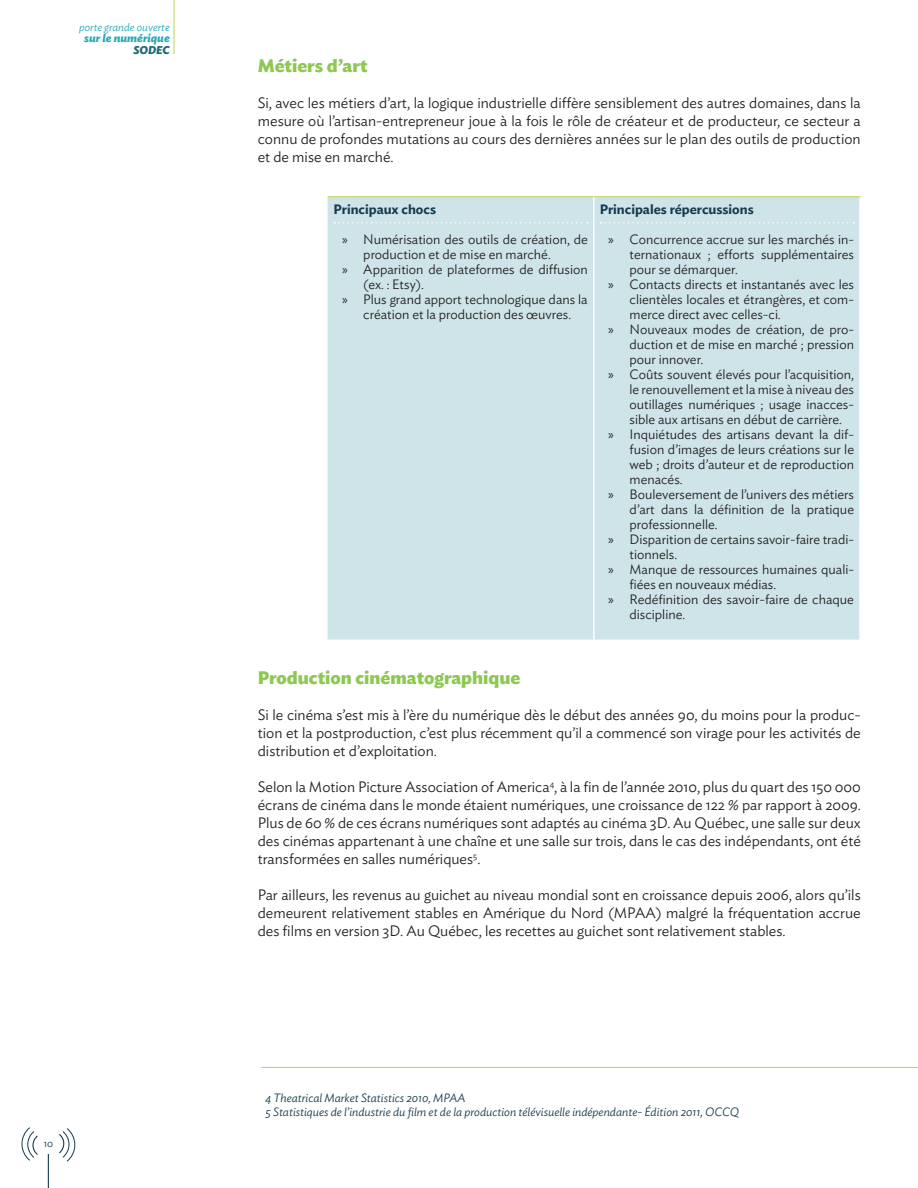
<style>
.page{position:relative;width:918px;height:1188px;background:#fff}
.page>*{position:absolute;margin:0;border:0;box-sizing:border-box;transform-origin:0 0}
.t1{font:700 18px "Ideal Sans";color:#8dc851}
.t2{font:300 15px/18px "Ideal Sans";color:#231f20;text-align:justify}
.t3{font:300 13.5px "Ideal Sans";color:#231f20}
.t4{font:600 13.5px "Ideal Sans";color:#163b4c}
.t5{font:italic 300 12px/13.5px "Ideal Sans";color:#163b4c}
.t6{font:italic 300 11.25px "Ideal Sans";color:#2aa9b6}
.t7{font:italic 700 11.25px "Ideal Sans";color:#2aa9b6}
.t8{font:italic 700 11.25px "Ideal Sans";color:#216978}
.t9{font:300 10.5px "Ideal Sans";color:#163b4c}
.s1{font-family:"Myriad Pro";font-weight:400}
</style>
<div class="page">
<hr style="left:48px;top:1154px;width:1px;height:34px;background:#163b4c">
<svg style="left:22px;top:1127px;width:16px;height:34px"></svg>
<svg style="left:59px;top:1128px;width:16px;height:34px"></svg>
<hr style="left:173px;top:0;width:2px;height:54px;background:#c3da5f">
<div style="left:328px;top:197px;width:531px;height:443px;background:#cee4e9"></div>
<hr style="left:328px;top:196px;width:266px;height:1px;background:#c3da5f">
<hr style="left:594px;top:196px;width:267px;height:1px;background:#c3da5f">
<hr style="left:593px;top:197px;width:2px;height:443px;background:#fff">
<svg style="left:334px;top:222px;width:254px;height:2px"></svg>
<svg style="left:601px;top:222px;width:253px;height:2px"></svg>
<hr style="left:261px;top:1067px;width:657px;height:1px;background:#c3da5f">
<p class="t6" style="left:79px;top:19px;width:92px">porte grande ouverte</p>
<p class="t7" style="left:84px;top:29px;width:87px">sur le numérique</p>
<p class="t8" style="left:133px;top:41px;width:38px">SODEC</p>
<p class="t9" style="left:44px;top:1135px;width:11px">10</p>
<p class="t1" style="left:258px;top:51px;width:111px">Métiers d’art</p>
<p class="t2" style="left:258px;top:92px;width:605px">Si, avec les métiers d’art, la logique industrielle diffère sensiblement des autres domaines, dans la mesure où l’artisan-entrepreneur joue à la fois le rôle de créateur et de producteur, ce secteur a connu de profondes mutations au cours des dernières années sur le plan des outils de production et de mise en marché.</p>
<p class="t4" style="left:334px;top:198px;width:104px">Principaux chocs</p>
<p class="t3" style="left:342px;top:229px;width:247px"><span class="s1">»</span> Numérisation des outils de création, de</p>
<p class="t3" style="left:363px;top:244px;width:189px">production et de mise en marché.</p>
<p class="t3" style="left:342px;top:259px;width:247px"><span class="s1">»</span> Apparition de plateformes de diffusion</p>
<p class="t3" style="left:363px;top:274px;width:62px">(ex. : Etsy).</p>
<p class="t3" style="left:342px;top:289px;width:247px"><span class="s1">»</span> Plus grand apport technologique dans la</p>
<p class="t3" style="left:363px;top:304px;width:209px">création et la production des œuvres.</p>
<p class="t4" style="left:600px;top:198px;width:155px">Principales répercussions</p>
<p class="t3" style="left:608px;top:229px;width:247px"><span class="s1">»</span> Concurrence accrue sur les marchés in-</p>
<p class="t3" style="left:630px;top:244px;width:226px">ternationaux ; efforts supplémentaires</p>
<p class="t3" style="left:630px;top:259px;width:110px">pour se démarquer.</p>
<p class="t3" style="left:608px;top:274px;width:247px"><span class="s1">»</span> Contacts directs et instantanés avec les</p>
<p class="t3" style="left:630px;top:289px;width:226px">clientèles locales et étrangères, et com-</p>
<p class="t3" style="left:630px;top:304px;width:153px">merce direct avec celles-ci.</p>
<p class="t3" style="left:608px;top:319px;width:247px"><span class="s1">»</span> Nouveaux modes de création, de pro-</p>
<p class="t3" style="left:630px;top:334px;width:226px">duction et de mise en marché ; pression</p>
<p class="t3" style="left:630px;top:349px;width:75px">pour innover.</p>
<p class="t3" style="left:608px;top:364px;width:247px"><span class="s1">»</span> Coûts souvent élevés pour l’acquisition,</p>
<p class="t3" style="left:630px;top:379px;width:226px">le renouvellement et la mise à niveau des</p>
<p class="t3" style="left:630px;top:394px;width:226px">outillages numériques ; usage inacces-</p>
<p class="t3" style="left:630px;top:409px;width:214px">sible aux artisans en début de carrière.</p>
<p class="t3" style="left:608px;top:424px;width:247px"><span class="s1">»</span> Inquiétudes des artisans devant la dif-</p>
<p class="t3" style="left:630px;top:438px;width:226px">fusion d’images de leurs créations sur le</p>
<p class="t3" style="left:630px;top:453px;width:226px">web ; droits d’auteur et de reproduction</p>
<p class="t3" style="left:630px;top:468px;width:55px">menacés.</p>
<p class="t3" style="left:608px;top:483px;width:247px"><span class="s1">»</span> Bouleversement de l’univers des métiers</p>
<p class="t3" style="left:630px;top:498px;width:226px">d’art dans la définition de la pratique</p>
<p class="t3" style="left:630px;top:513px;width:90px">professionnelle.</p>
<p class="t3" style="left:608px;top:528px;width:247px"><span class="s1">»</span> Disparition de certains savoir-faire tradi-</p>
<p class="t3" style="left:630px;top:543px;width:49px">tionnels.</p>
<p class="t3" style="left:608px;top:558px;width:247px"><span class="s1">»</span> Manque de ressources humaines quali-</p>
<p class="t3" style="left:630px;top:573px;width:148px">fiées en nouveaux médias.</p>
<p class="t3" style="left:608px;top:588px;width:247px"><span class="s1">»</span> Redéfinition des savoir-faire de chaque</p>
<p class="t3" style="left:630px;top:603px;width:57px">discipline.</p>
<p class="t1" style="left:258px;top:663px;width:264px">Production cinématographique</p>
<p class="t2" style="left:258px;top:704px;width:604px">Si le cinéma s’est mis à l’ère du numérique dès le début des années 90, du moins pour la produc&shy;tion et la postproduction, c’est plus récemment qu’il a commencé son virage pour les activités de distribution et d’exploitation.</p>
<p class="t2" style="left:258px;top:776px;width:605px">Selon la Motion Picture Association of America<sup>4</sup>, à la fin de l’année 2010, plus du quart des 150 000 écrans de cinéma dans le monde étaient numériques, une croissance de 122 % par rapport à 2009.<br>Plus de 60 % de ces écrans numériques sont adaptés au cinéma 3D. Au Québec, une salle sur deux des cinémas appartenant à une chaîne et une salle sur trois, dans le cas des indépendants, ont été transformées en salles numériques<sup>5</sup>.</p>
<p class="t2" style="left:258px;top:884px;width:604px">Par ailleurs, les revenus au guichet au niveau mondial sont en croissance depuis 2006, alors qu’ils demeurent relativement stables en Amérique du Nord (MPAA) malgré la fréquentation accrue des films en version 3D. Au Québec, les recettes au guichet sont relativement stables.</p>
<p class="t5" style="left:265px;top:1090px;width:475px">4 Theatrical Market Statistics 2010, MPAA<br>5 Statistiques de l’industrie du film et de la production télévisuelle indépendante- Édition 2011, OCCQ</p>
</div>
